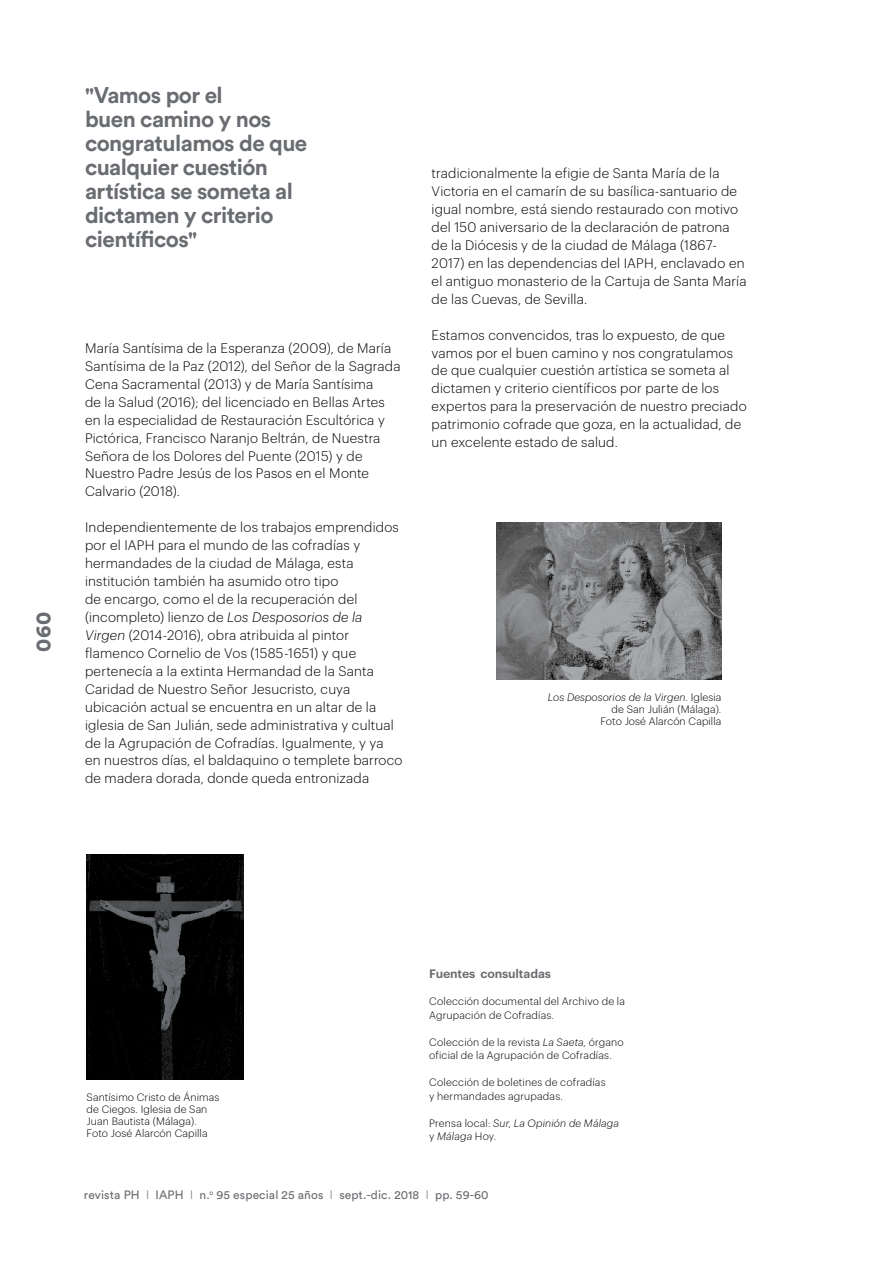
<style>
.page{position:relative;width:893px;height:1263px;background:#fff}
.page>*{position:absolute;margin:0;border:0;box-sizing:border-box;transform-origin:0 0}
.t1{font:700 22.5px/24px "Circular Std";letter-spacing:-.025em;color:#696c70}
.t2{font:900 21px "Circular Std";color:#696c70}
.t3{font:300 13.5px/18px "Graphik LCG";letter-spacing:.01em;color:#000}
.t4{font:12px "Circular Std";letter-spacing:.01em;color:#696c70}
.t5{font:600 12px "Graphik LCG";letter-spacing:-.01em;color:#696c70}
.t6{font:300 10.5px/12px "Graphik LCG";letter-spacing:.01em;color:#000}
.t7{font:italic 300 10.5px/13.5px "Graphik LCG";letter-spacing:.01em;color:#000}
.s1{font-style:italic}
.s2{font-style:normal}
.s3{font-family:"Graphik LCG";font-weight:300}
</style>
<div class="page">
<img style="left:87px;top:854px;width:157px;height:225px">
<img style="left:496px;top:522px;width:225px;height:158px">
<h2 class="t2" style="left:29px;top:651px;width:41px;rotate:-90deg">060</h2>
<h1 class="t1" style="left:85px;top:83px;width:224px">"Vamos por el<br>buen camino y nos congratulamos de que cualquier cuestión artística se someta al dictamen y criterio científicos"</h1>
<p class="t3" style="left:85px;top:338px;width:317px">María Santísima de la Esperanza (2009), de María Santísima de la Paz (2012), del Señor de la Sagrada Cena Sacramental (2013) y de María Santísima<br>de la Salud (2016); del licenciado en Bellas Artes en la especialidad de Restauración Escultórica y Pictórica, Francisco Naranjo Beltrán, de Nuestra Señora de los Dolores del Puente (2015) y de Nuestro Padre Jesús de los Pasos en el Monte Calvario (2018).</p>
<p class="t3" style="left:85px;top:517px;width:319px">Independientemente de los trabajos emprendidos por el IAPH para el mundo de las cofradías y hermandades de la ciudad de Málaga, esta institución también ha asumido otro tipo<br>de encargo, como el de la recuperación del (incompleto) lienzo de <span class="s1">Los Desposorios de la Virgen</span> (2014-2016), obra atribuida al pintor flamenco Cornelio de Vos (1585-1651) y que pertenecía a la extinta Hermandad de la Santa Caridad de Nuestro Señor Jesucristo, cuya ubicación actual se encuentra en un altar de la iglesia de San Julián, sede administrativa y cultual de la Agrupación de Cofradías. Igualmente, y ya en nuestros días, el baldaquino o templete barroco de madera dorada, donde queda entronizada</p>
<p class="t3" style="left:432px;top:163px;width:317px">tradicionalmente la efigie de Santa María de la Victoria en el camarín de su basílica-santuario de igual nombre, está siendo restaurado con motivo del 150 aniversario de la declaración de patrona de la Diócesis y de la ciudad de Málaga (1867- 2017) en las dependencias del IAPH, enclavado en el antiguo monasterio de la Cartuja de Santa María de las Cuevas, de Sevilla.</p>
<p class="t3" style="left:432px;top:325px;width:317px">Estamos convencidos, tras lo expuesto, de que vamos por el buen camino y nos congratulamos de que cualquier cuestión artística se someta al dictamen y criterio científicos por parte de los expertos para la preservación de nuestro preciado patrimonio cofrade que goza, en la actualidad, de un excelente estado de salud.</p>
<p class="t6" style="left:548px;top:691px;width:175px;text-align:right"><span class="s1">Los Desposorios de la Virgen</span>. Iglesia de San Julián (Málaga).<br>Foto José Alarcón Capilla</p>
<p class="t6" style="left:87px;top:1090px;width:134px">Santísimo Cristo de Ánimas de Ciegos. Iglesia de San<br>Juan Bautista (Málaga).<br>Foto José Alarcón Capilla</p>
<p class="t5" style="left:429px;top:964px;width:123px">Fuentes consultadas</p>
<p class="t6" style="left:429px;top:994px;width:197px;line-height:13.5px">Colección documental del Archivo de la<br>Agrupación de Cofradías.</p>
<p class="t6" style="left:429px;top:1034px;width:196px;line-height:13.5px">Colección de la revista <span class="s1">La Saeta</span>, órgano oficial de la Agrupación de Cofradías.</p>
<p class="t6" style="left:429px;top:1075px;width:178px;line-height:13.5px">Colección de boletines de cofradías y hermandades agrupadas.</p>
<p class="t7" style="left:429px;top:1115px;width:191px"><span class="s2">Prensa local:</span> Sur<span class="s2">,</span> La Opinión de Málaga <span class="s2">y</span> Málaga <span class="s2">Hoy.</span></p>
<p class="t4" style="left:84px;top:1188px;width:406px">revista PH <span class="s3">I</span> IAPH <span class="s3">I</span> n.<sup>o</sup> 95 especial 25 años <span class="s3">I</span> sept.-dic. 2018 <span class="s3">I</span> pp. 59-60</p>
</div>
